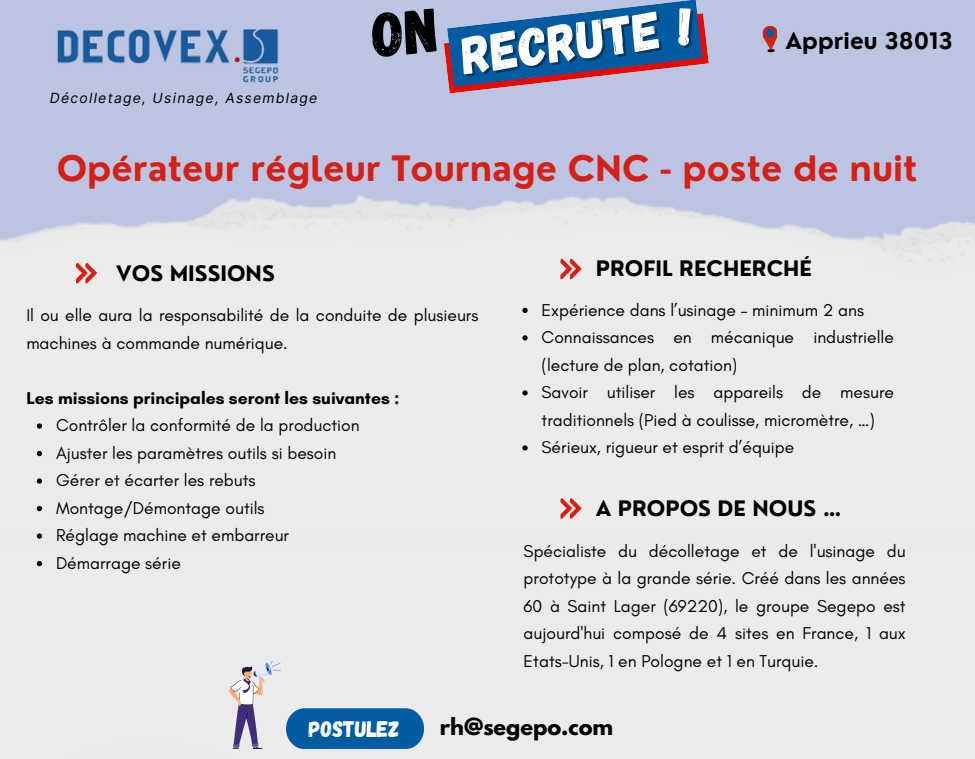
<style>
.page{position:relative;width:975px;height:759px;background:#bbc5e2}
.page>*{position:absolute;margin:0;border:0;box-sizing:border-box;transform-origin:0 0}
.t1{font:54px "Gagalin";color:#fff}
.t2{font:700 34px "Nourd";color:#d62017}
.t3{font:22.4px "Gagalin";color:#fff}
.t4{font:700 22px "Nourd";color:#000}
.t5{font:700 20.8px "Nourd";color:#000}
.t6{font:700 20.8px "League Spartan";color:#000}
.t7{font:17.6px/27.6px "Glacial Indifference";color:#000}
.t8{font:700 17.6px "Glacial Indifference";color:#000}
.t9{font:italic 14px "Inter";letter-spacing:.09em;color:#000}
</style>
<div class="page">
<div style="left:0;top:195px;width:975px;height:564px;background:#ebebeb"></div>
<img style="left:229px;top:661px;width:51px;height:87px">
<svg style="left:560px;top:259px;width:21px;height:20px"></svg>
<svg style="left:762px;top:26px;width:16px;height:26px"></svg>
<div style="left:766px;top:29px;width:9px;height:8px;background:#005ba1;border-radius:50%"></div>
<div style="left:286px;top:708px;width:138px;height:41px;background:#005ba1;border-radius:20px"></div>
<svg style="left:76px;top:263px;width:21px;height:20px"></svg>
<svg style="left:560px;top:498px;width:21px;height:21px"></svg>
<img style="left:57px;top:29px;width:222px;height:54px">
<svg style="left:444px;top:0;width:265px;height:93px"></svg>
<svg style="left:522px;top:308px;width:6px;height:5px"></svg>
<svg style="left:522px;top:335px;width:6px;height:6px"></svg>
<svg style="left:522px;top:390px;width:6px;height:6px"></svg>
<svg style="left:522px;top:445px;width:6px;height:6px"></svg>
<svg style="left:37px;top:423px;width:5px;height:6px"></svg>
<svg style="left:37px;top:451px;width:5px;height:5px"></svg>
<svg style="left:37px;top:478px;width:5px;height:6px"></svg>
<svg style="left:37px;top:506px;width:5px;height:5px"></svg>
<svg style="left:37px;top:533px;width:5px;height:6px"></svg>
<svg style="left:37px;top:561px;width:5px;height:5px"></svg>
<h2 class="t9" style="left:50px;top:90px;width:269px">Décolletage, Usinage, Assemblage</h2>
<p class="t1" style="left:457px;top:22px;width:235px;rotate:-8deg">RECRUTE !</p>
<p class="t4" style="left:786px;top:27px;width:169px">Apprieu 38013</p>
<p class="t2" style="left:57px;top:147px;width:862px">Opérateur régleur Tournage CNC - poste de nuit</p>
<p class="t5" style="left:116px;top:260px;width:160px">VOS MISSIONS</p>
<p class="t7" style="left:26px;top:301px;width:454px">Il ou elle aura la responsabilité de la conduite de plusieurs machines à commande numérique.</p>
<p class="t8" style="left:26px;top:387px;width:375px">Les missions principales seront les suivantes :</p>
<p class="t7" style="left:56px;top:411px;width:305px">Contrôler la conformité de la production</p>
<p class="t7" style="left:56px;top:439px;width:282px">Ajuster les paramètres outils si besoin</p>
<p class="t7" style="left:56px;top:466px;width:201px">Gérer et écarter les rebuts</p>
<p class="t7" style="left:56px;top:494px;width:210px">Montage/Démontage outils</p>
<p class="t7" style="left:56px;top:521px;width:234px">Réglage machine et embarreur</p>
<h6 class="t7" style="left:56px;top:549px;width:126px">Démarrage série</h6>
<p class="t5" style="left:596px;top:256px;width:218px">PROFIL RECHERCHÉ</p>
<p class="t7" style="left:542px;top:296px;width:324px">Expérience dans l’usinage – minimum 2 ans</p>
<h3 class="t7" style="left:542px;top:323px;width:354px">Connaissances en mécanique industrielle (lecture de plan, cotation)</h3>
<p class="t7" style="left:542px;top:378px;width:354px">Savoir utiliser les appareils de mesure traditionnels (Pied à coulisse, micromètre, …)</p>
<p class="t7" style="left:542px;top:433px;width:254px">Sérieux, rigueur et esprit d’équipe</p>
<p class="t5" style="left:596px;top:495px;width:247px">A PROPOS DE NOUS …</p>
<p class="t7" style="left:524px;top:537px;width:384px;text-align:justify">Spécialiste du décolletage et de l'usinage du prototype à la grande série. Créé dans les années 60 à Saint Lager (69220), le groupe Segepo est aujourd'hui composé de 4 sites en France, 1 aux Etats-Unis, 1 en Pologne et 1 en Turquie.</p>
<h1 class="t3" style="left:309px;top:714px;width:93px">POSTULEZ</h1>
<p class="t6" style="left:440px;top:717px;width:175px">rh@segepo.com</p>
</div>
